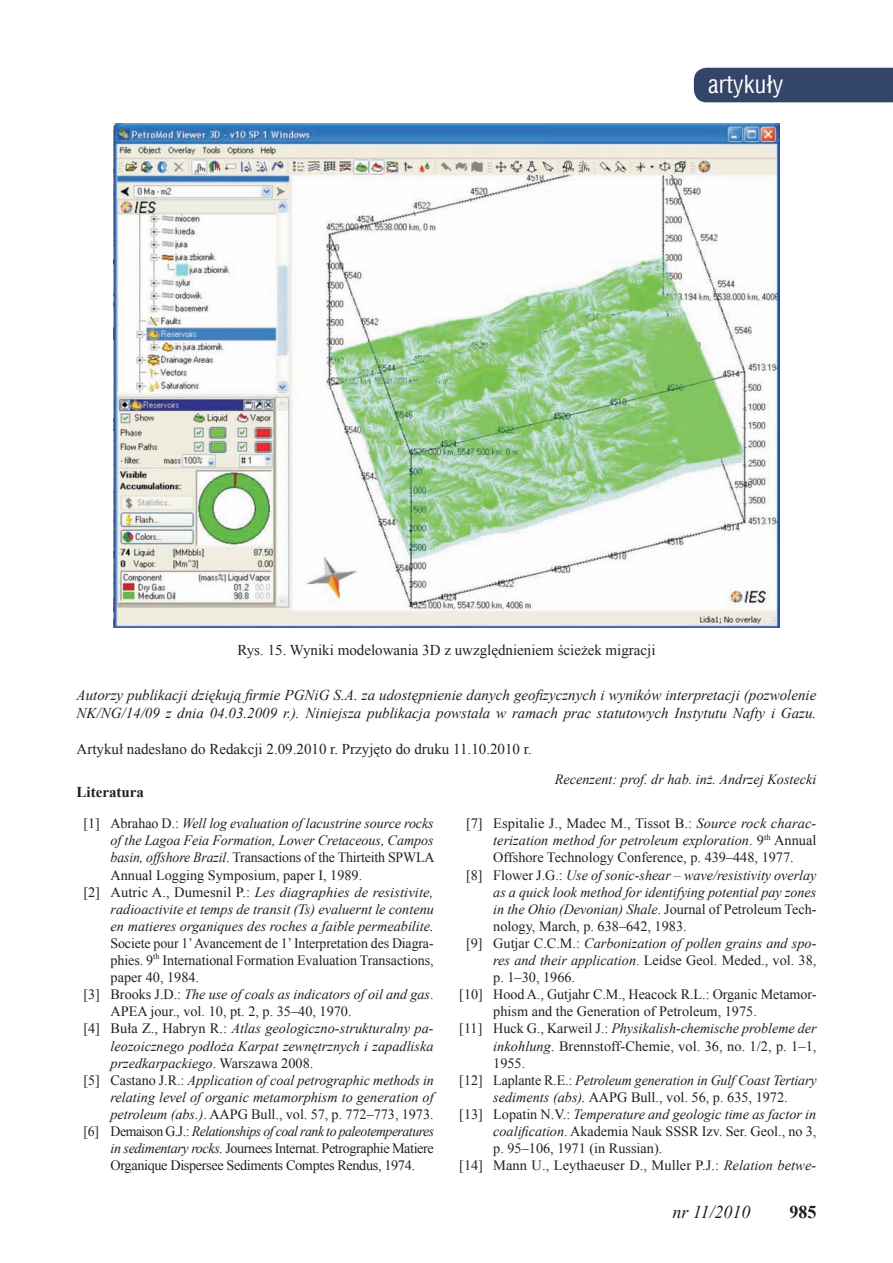
<style>
.page{position:relative;width:893px;height:1263px;background:#fff}
.page>*{position:absolute;margin:0;border:0;box-sizing:border-box;transform-origin:0 0}
.t1{font:24px "Switzerland Condensed";color:#fff}
.t2{font:italic 18px "Times New Roman";color:#231f20}
.t3{font:700 18px "Times New Roman";color:#231f20}
.t4{font:italic 15px/18px "Times New Roman";color:#231f20}
.t5{font:15px "Times New Roman";color:#231f20}
.t6{font:700 15px "Times New Roman";color:#231f20}
.t7{font:italic 14.25px "Times New Roman";color:#231f20}
.t8{font:14.25px "Times New Roman";color:#231f20}
.t9{font:14.25px "Times New Roman";letter-spacing:-.025em;color:#231f20}
.t10{font:italic 14.25px "Times New Roman";letter-spacing:-.035em;color:#231f20}
.s1{font-style:normal}
.s2{font-style:italic}
</style>
<div class="page">
<div style="left:694px;top:68px;width:199px;height:34px;background:#334569"></div>
<img style="left:113px;top:124px;width:667px;height:504px">
<h1 class="t1" style="left:708px;top:70px;width:77px">artykuły</h1>
<p class="t5" style="left:237px;top:639px;width:420px">Rys. 15. Wyniki modelowania 3D z uwzględnieniem ścieżek migracji</p>
<p class="t4" style="left:77px;top:686px;width:741px">Autorzy publikacji dziękują firmie PGNiG S.A. za udostępnienie danych geofizycznych i wyników interpretacji (pozwolenie<br>NK/NG/14/09 z dnia 04.03.2009 r.). Niniejsza publikacja powstała w ramach prac statutowych Instytutu Nafty i Gazu.</p>
<p class="t5" style="left:77px;top:739px;width:457px">Artykuł nadesłano do Redakcji 2.09.2010 r. Przyjęto do druku 11.10.2010 r.</p>
<p class="t7" style="left:555px;top:770px;width:263px">Recenzent: prof. dr hab. inż. Andrzej Kostecki</p>
<p class="t6" style="left:77px;top:781px;width:69px">Literatura</p>
<p class="t7" style="left:83px;top:814px;width:352px"><span class="s1">[1] Abrahao D.:</span> Well log evaluation of lacustrine source rocks</p>
<p class="t7" style="left:111px;top:831px;width:325px">of the Lagoa Feia Formation, Lower Cretaceous, Campos</p>
<p class="t8" style="left:111px;top:848px;width:325px"><span class="s2">basin, offshore Brazil</span>. Transactions of the Thirteith SPWLA</p>
<p class="t8" style="left:111px;top:865px;width:253px">Annual Logging Symposium, paper I, 1989.</p>
<p class="t7" style="left:83px;top:882px;width:351px"><span class="s1">[2] Autric A., Dumesnil P.:</span> Les diagraphies de resistivite,</p>
<p class="t7" style="left:111px;top:899px;width:325px">radioactivite et temps de transit (Ts) evaluernt le contenu</p>
<p class="t7" style="left:111px;top:916px;width:325px">en matieres organiques des roches a faible permeabilite.</p>
<p class="t8" style="left:111px;top:933px;width:325px">Societe pour 1’ Avancement de 1’ Interpretation des Diagra-</p>
<p class="t8" style="left:111px;top:951px;width:325px">phies. 9<sup>th</sup> International Formation Evaluation Transactions,</p>
<p class="t8" style="left:111px;top:968px;width:90px">paper 40, 1984.</p>
<p class="t7" style="left:83px;top:985px;width:352px"><span class="s1">[3] Brooks J.D.:</span> The use of coals as indicators of oil and gas<span class="s1">.</span></p>
<p class="t8" style="left:111px;top:1002px;width:243px">APEA jour., vol. 10, pt. 2, p. 35–40, 1970.</p>
<p class="t7" style="left:83px;top:1019px;width:352px"><span class="s1">[4] Buła Z., Habryn R.:</span> Atlas geologiczno-strukturalny pa-</p>
<p class="t7" style="left:111px;top:1036px;width:325px">leozoicznego podłoża Karpat zewnętrznych i zapadliska</p>
<p class="t7" style="left:111px;top:1053px;width:204px">przedkarpackiego<span class="s1">. Warszawa 2008.</span></p>
<p class="t7" style="left:83px;top:1070px;width:352px"><span class="s1">[5] Castano J.R.:</span> Application of coal petrographic methods in</p>
<p class="t7" style="left:111px;top:1087px;width:325px">relating level of organic metamorphism to generation of</p>
<p class="t8" style="left:111px;top:1104px;width:325px"><span class="s2">petroleum (abs.)</span>. AAPG Bull., vol. 57, p. 772–773, 1973.</p>
<p class="t10" style="left:83px;top:1121px;width:352px"><span class="s1">[6] Demaison G.J.:</span> Relationships of coal rank to paleotemperatures</p>
<p class="t9" style="left:111px;top:1139px;width:325px"><span class="s2">in sedimentary rocks.</span> Journees Internat. Petrographie Matiere</p>
<p class="t9" style="left:111px;top:1156px;width:306px">Organique Dispersee Sediments Comptes Rendus, 1974.</p>
<p class="t8" style="left:466px;top:814px;width:352px">[7] Espitalie J., Madec M., Tissot B.: <span class="s2">Source rock charac-</span></p>
<p class="t7" style="left:493px;top:831px;width:325px">terization method for petroleum exploration<span class="s1">. 9</span><sup>th</sup> <span class="s1">Annual</span></p>
<p class="t8" style="left:493px;top:848px;width:302px">Offshore Technology Conference, p. 439–448, 1977.</p>
<p class="t7" style="left:466px;top:865px;width:352px"><span class="s1">[8] Flower J.G.:</span> Use of sonic-shear – wave/resistivity overlay</p>
<p class="t7" style="left:493px;top:882px;width:325px">as a quick look method for identifying potential pay zones</p>
<p class="t7" style="left:493px;top:899px;width:325px">in the Ohio (Devonian) Shale<span class="s1">. Journal of Petroleum Tech-</span></p>
<p class="t8" style="left:493px;top:916px;width:195px">nology, March, p. 638–642, 1983.</p>
<p class="t7" style="left:466px;top:933px;width:352px"><span class="s1">[9] Gutjar C.C.M.:</span> Carbonization of pollen grains and spo-</p>
<p class="t8" style="left:493px;top:951px;width:325px"><span class="s2">res and their application</span>. Leidse Geol. Meded., vol. 38,</p>
<p class="t8" style="left:493px;top:968px;width:83px">p. 1–30, 1966.</p>
<p class="t8" style="left:459px;top:985px;width:359px">[10] Hood A., Gutjahr C.M., Heacock R.L.: Organic Metamor-</p>
<p class="t8" style="left:493px;top:1002px;width:265px">phism and the Generation of Petroleum, 1975.</p>
<p class="t7" style="left:459px;top:1019px;width:359px"><span class="s1">[11] Huck G., Karweil J.:</span> Physikalish-chemische probleme der</p>
<p class="t8" style="left:493px;top:1036px;width:325px"><span class="s2">inkohlung</span>. Brennstoff-Chemie, vol. 36, no. 1/2, p. 1–1,</p>
<p class="t8" style="left:493px;top:1053px;width:34px">1955.</p>
<p class="t7" style="left:459px;top:1070px;width:359px"><span class="s1">[12] Laplante R.E.:</span> Petroleum generation in Gulf Coast Tertiary</p>
<p class="t8" style="left:493px;top:1087px;width:296px"><span class="s2">sediments (abs).</span> AAPG Bull., vol. 56, p. 635, 1972.</p>
<p class="t7" style="left:459px;top:1104px;width:359px"><span class="s1">[13] Lopatin N.V.:</span> Temperature and geologic time as factor in</p>
<p class="t8" style="left:493px;top:1122px;width:325px"><span class="s2">coalification</span>. Akademia Nauk SSSR Izv. Ser. Geol., no 3,</p>
<p class="t8" style="left:493px;top:1139px;width:171px">p. 95–106, 1971 (in Russian).</p>
<p class="t8" style="left:459px;top:1156px;width:359px">[14] Mann U., Leythaeuser D., Muller P.J.: <span class="s2">Relation betwe-</span></p>
<p class="t2" style="left:672px;top:1200px;width:80px">nr 11/2010</p>
<p class="t3" style="left:789px;top:1199px;width:28px">985</p>
</div>
